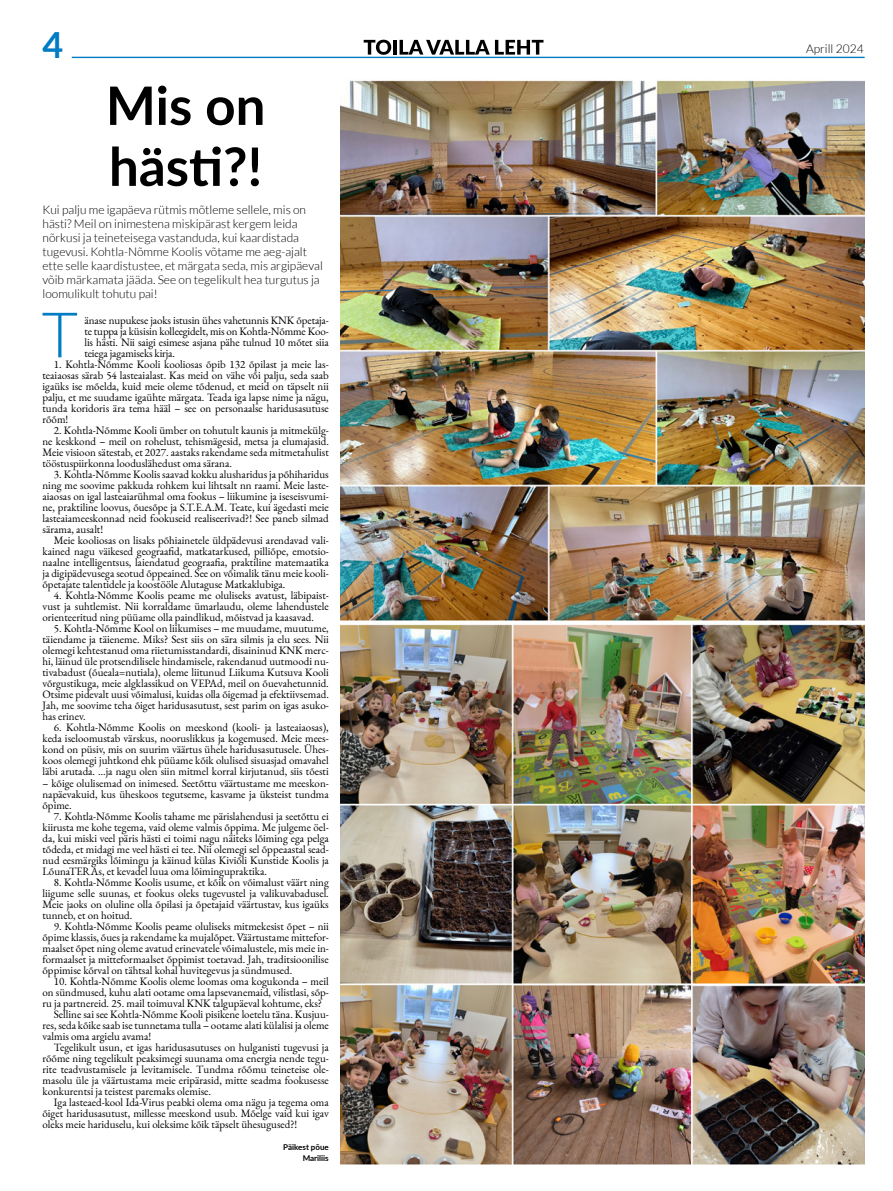
<style>
.page{position:relative;width:893px;height:1191px;background:#fff}
.page>*{position:absolute;margin:0;border:0;box-sizing:border-box;transform-origin:0 0}
.t1{font:300 62.9px "Lato";color:#007cc3}
.t2{font:700 53px/61px "Lato";color:#000}
.t3{font:700 36px "Lato";color:#007cc3}
.t4{font:300 12px/14px "Lato";color:#000}
.t5{font:11px/11px "EB Garamond";color:#000;text-align:justify}
.t6{font:700 8px/11px "Lato";color:#000;text-align:right}
</style>
<div class="page">
<hr style="left:72px;top:57px;width:793px;height:1px;background:#007cc3">
<svg style="left:364px;top:40px;width:27px;height:15px"></svg>
<hr style="left:393px;top:40px;width:4px;height:15px;background:#000">
<svg style="left:400px;top:40px;width:143px;height:15px"></svg>
<img style="left:340px;top:80px;width:525px;height:1085px">
<h3 class="t3" style="left:43px;top:19px;width:22px">4</h3>
<h2 class="t2" style="left:106px;top:73px;width:161px">Mis on hästi?!</h2>
<p class="t4" style="left:43px;top:203px;width:282px">Kui palju me igapäeva rütmis mõtleme sellele, mis on hästi? Meil on inimestena miskipärast kergem leida nõrkusi ja teineteisega vastanduda, kui kaardistada tugevusi. Kohtla-Nõmme Koolis võtame me aeg-ajalt ette selle kaardistustee, et märgata seda, mis argipäeval võib märkamata jääda. See on tegelikult hea turgutus ja loomulikult tohutu pai!</p>
<h1 class="t1" style="left:41px;top:301px;width:38px">T</h1>
<p class="t5" style="left:84px;top:315px;width:246px">änase nupukese jaoks istusin ühes vahetunnis KNK õpetaja&shy;te tuppa ja küsisin kolleegidelt, mis on Kohtla-Nõmme Koo&shy;lis hästi. Nii saigi esimese asjana pähe tulnud 10 mõtet siia teiega jagamiseks kirja.</p>
<p class="t5" style="left:43px;top:359px;width:288px;text-indent:11px">1. Kohtla-Nõmme Kooli kooliosas õpib 132 õpilast ja meie las&shy;teaiaosas särab 54 lasteaialast. Kas meid on vähe või palju, seda saab igaüks ise mõelda, kuid meie oleme tõdenud, et meid on täpselt nii palju, et me suudame igaühte märgata. Teada iga lapse nime ja nägu, tunda koridoris ära tema hääl – see on personaalse haridusasutuse rõõm!</p>
<p class="t5" style="left:43px;top:425px;width:288px;text-indent:11px">2. Kohtla-Nõmme Kooli ümber on tohutult kaunis ja mitmekülg&shy;ne keskkond – meil on rohelust, tehismägesid, metsa ja elumajasid.<br>Meie visioon sätestab, et 2027. aastaks rakendame seda mitmetahulist tööstuspiirkonna looduslähedust oma särana.</p>
<p class="t5" style="left:43px;top:469px;width:288px;text-indent:11px">3. Kohtla-Nõmme Koolis saavad kokku alusharidus ja põhiharidus ning me soovime pakkuda rohkem kui lihtsalt nn raami. Meie laste&shy;aiaosas on igal lasteaiarühmal oma fookus – liikumine ja iseseisvumi&shy;ne, praktiline loovus, õuesõpe ja S.T.E.A.M. Teate, kui ägedasti meie lasteaiameeskonnad neid fookuseid realiseerivad?! See paneb silmad särama, ausalt!</p>
<p class="t5" style="left:43px;top:535px;width:288px;text-indent:11px">Meie kooliosas on lisaks põhiainetele üldpädevusi arendavad vali&shy;kained nagu väikesed geograafid, matkatarkused, pilliõpe, emotsio&shy;naalne intelligentsus, laiendatud geograafia, praktiline matemaatika ja digipädevusega seotud õppeained. See on võimalik tänu meie kooli&shy;õpetajate talentidele ja koostööle Alutaguse Matkaklubiga.</p>
<p class="t5" style="left:43px;top:590px;width:288px;text-indent:11px">4. Kohtla-Nõmme Koolis peame me oluliseks avatust, läbipaist&shy;vust ja suhtlemist. Nii korraldame ümarlaudu, oleme lahendustele orienteeritud ning püüame olla paindlikud, mõistvad ja kaasavad.</p>
<p class="t5" style="left:43px;top:623px;width:288px;text-indent:11px">5. Kohtla-Nõmme Kool on liikumises – me muudame, muutume, täiendame ja täieneme. Miks? Sest siis on sära silmis ja elu sees. Nii olemegi kehtestanud oma riietumisstandardi, disaininud KNK merc&shy;hi, läinud üle protsendilisele hindamisele, rakendanud uutmoodi nu&shy;tivabadust (õueala=nutiala), oleme liitunud Liikuma Kutsuva Kooli võrgustikuga, meie algklassikud on VEPAd, meil on õuevahetunnid.<br>Otsime pidevalt uusi võimalusi, kuidas olla õigemad ja efektiivsemad.<br>Jah, me soovime teha õiget haridusasutust, sest parim on igas asuko&shy;has erinev.</p>
<p class="t5" style="left:43px;top:722px;width:288px;text-indent:11px">6. Kohtla-Nõmme Koolis on meeskond (kooli- ja lasteaiaosas), keda iseloomustab värskus, nooruslikkus ja kogemused. Meie mees&shy;kond on püsiv, mis on suurim väärtus ühele haridusasutusele. Ühes&shy;koos olemegi juhtkond ehk püüame kõik olulised sisuasjad omavahel läbi arutada. …ja nagu olen siin mitmel korral kirjutanud, siis tõesti</p>
<p class="t5" style="left:43px;top:777px;width:288px">– kõige olulisemad on inimesed. Seetõttu väärtustame me meeskon&shy;napäevakuid, kus üheskoos tegutseme, kasvame ja üksteist tundma õpime.</p>
<p class="t5" style="left:43px;top:810px;width:288px;text-indent:11px">7. Kohtla-Nõmme Koolis tahame me pärislahendusi ja seetõttu ei kiirusta me kohe tegema, vaid oleme valmis õppima. Me julgeme öel&shy;da, kui miski veel päris hästi ei toimi nagu näiteks lõiming ega pelga tõdeda, et midagi me veel hästi ei tee. Nii olemegi sel õppeaastal sead&shy;nud eesmärgiks lõimingu ja käinud külas Kiviõli Kunstide Koolis ja LõunaTERAs, et kevadel luua oma lõimingupraktika.</p>
<p class="t5" style="left:43px;top:876px;width:288px;text-indent:11px">8. Kohtla-Nõmme Koolis usume, et kõik on võimalust väärt ning liigume selle suunas, et fookus oleks tugevustel ja valikuvabadusel.<br>Meie jaoks on oluline olla õpilasi ja õpetajaid väärtustav, kus igaüks tunneb, et on hoitud.</p>
<p class="t5" style="left:43px;top:920px;width:288px;text-indent:11px">9. Kohtla-Nõmme Koolis peame oluliseks mitmekesist õpet – nii õpime klassis, õues ja rakendame ka mujalõpet. Väärtustame mittefor&shy;maalset õpet ning oleme avatud erinevatele võimalustele, mis meie in&shy;formaalset ja mitteformaalset õppimist toetavad. Jah, traditsioonilise õppimise kõrval on tähtsal kohal huvitegevus ja sündmused.</p>
<p class="t5" style="left:54px;top:975px;width:276px">10. Kohtla-Nõmme Koolis oleme loomas oma kogukonda – meil</p>
<p class="t5" style="left:43px;top:986px;width:288px">on sündmused, kuhu alati ootame oma lapsevanemaid, vilistlasi, sõp-</p>
<p class="t5" style="left:43px;top:997px;width:281px">ru ja partnereid. 25. mail toimuval KNK talgupäeval kohtume, eks?</p>
<p class="t5" style="left:54px;top:1008px;width:276px">Selline sai see Kohtla-Nõmme Kooli pisikene loetelu täna. Kusjuu-</p>
<p class="t5" style="left:43px;top:1019px;width:288px">res, seda kõike saab ise tunnetama tulla – ootame alati külalisi ja oleme</p>
<p class="t5" style="left:43px;top:1030px;width:110px">valmis oma argielu avama!</p>
<p class="t5" style="left:54px;top:1041px;width:276px">Tegelikult usun, et igas haridusasutuses on hulganisti tugevusi ja</p>
<p class="t5" style="left:43px;top:1052px;width:288px">rõõme ning tegelikult peaksimegi suunama oma energia nende tegu-</p>
<p class="t5" style="left:43px;top:1063px;width:288px">rite teadvustamisele ja levitamisele. Tundma rõõmu teineteise ole-</p>
<p class="t5" style="left:43px;top:1074px;width:288px">masolu üle ja väärtustama meie eripärasid, mitte seadma fookusesse</p>
<p class="t5" style="left:43px;top:1085px;width:170px">konkurentsi ja teistest paremaks olemise.</p>
<p class="t5" style="left:54px;top:1096px;width:276px">Iga lasteaed-kool Ida-Virus peabki olema oma nägu ja tegema oma</p>
<p class="t5" style="left:43px;top:1107px;width:288px">õiget haridusasutust, millesse meeskond usub. Mõelge vaid kui igav</p>
<p class="t5" style="left:43px;top:1118px;width:256px">oleks meie hariduselu, kui oleksime kõik täpselt ühesugused?!</p>
<p class="t6" style="left:283px;top:1140px;width:47px">Päikest põue<br>Mariliis</p>
<p class="t4" style="left:806px;top:42px;width:59px">Aprill 2024</p>
</div>
